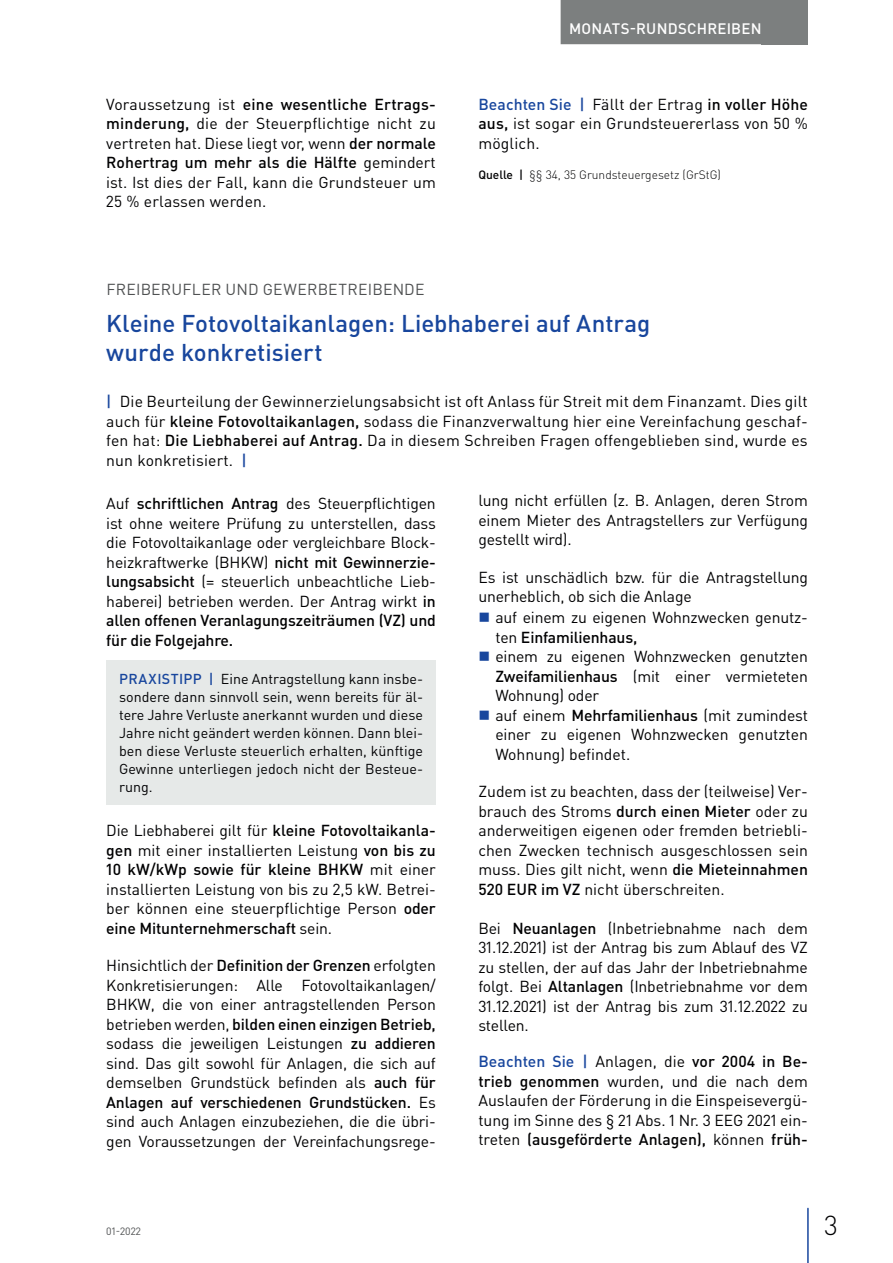
<style>
.page{position:relative;width:893px;height:1263px;background:#fff}
.page>*{position:absolute;margin:0;border:0;box-sizing:border-box;transform-origin:0 0}
.t1{font:300 27px "DIN Pro";color:#000002}
.t2{font:500 24px/28.5px "DIN Pro";color:#18469d}
.t3{font:15.75px/19.5px "DIN Pro";letter-spacing:-.01em;color:#000002;text-align:justify}
.t4{font:15.75px "DIN Pro";letter-spacing:.015em;color:#4f5152}
.t5{font:500 15px "DIN Pro";letter-spacing:.015em;color:#fff}
.t6{font:14.25px/18px "DIN Pro";color:#000002;text-align:justify}
.t7{font:300 12px "DIN Pro";color:#000002}
.t8{font:10.5px "DIN Pro";color:#4f5152}
.s1{font-weight:500}
.s2{font-weight:500;color:#18469d}
</style>
<div class="page">
<div style="left:762px;top:0;width:46px;height:44px;background:#7c7f7f"></div>
<hr style="left:807px;top:1208px;width:2px;height:55px;background:#18469d">
<div style="left:561px;top:0;width:209px;height:44px;background:#7c7f7f"></div>
<div style="left:106px;top:660px;width:330px;height:145px;background:#e6e9e8"></div>
<p class="t5" style="left:569px;top:18px;width:194px">MONATS-RUNDSCHREIBEN</p>
<p class="t3" style="left:106px;top:94px;width:331px">Voraussetzung ist <span class="s1">eine wesentliche Ertrags&shy;minderung,</span> die der Steuerpflichtige nicht zu vertreten hat. Diese liegt vor, wenn <span class="s1">der normale Rohertrag um mehr als die Hälfte</span> gemindert ist. Ist dies der Fall, kann die Grundsteuer um 25 % erlassen werden.</p>
<p class="t3" style="left:478px;top:94px;width:331px"><span class="s2">Beachten Sie |</span> Fällt der Ertrag <span class="s1">in voller Höhe aus,</span> ist sogar ein Grundsteuererlass von 50 % möglich.</p>
<p class="t7" style="left:478px;top:167px;width:244px"><span class="s1">Quelle |</span> §§ 34, 35 Grundsteuergesetz (GrStG)</p>
<p class="t4" style="left:106px;top:278px;width:320px">FREIBERUFLER UND GEWERBETREIBENDE</p>
<h2 class="t2" style="left:106px;top:308px;width:546px">Kleine Fotovoltaikanlagen: Liebhaberei auf Antrag wurde konkretisiert</h2>
<p class="t3" style="left:106px;top:391px;width:703px"><span class="s2">|</span> Die Beurteilung der Gewinnerzielungsabsicht ist oft Anlass für Streit mit dem Finanzamt. Dies gilt auch für <span class="s1">kleine Fotovoltaikanlagen,</span> sodass die Finanzverwaltung hier eine Vereinfachung geschaf&shy;fen hat: <span class="s1">Die Liebhaberei auf Antrag.</span> Da in diesem Schreiben Fragen offengeblieben sind, wurde es nun konkretisiert. <span class="s2">|</span></p>
<p class="t3" style="left:106px;top:493px;width:331px">Auf <span class="s1">schriftlichen Antrag</span> des Steuerpflichtigen ist ohne weitere Prüfung zu unterstellen, dass die Fotovoltaikanlage oder vergleichbare Block&shy;heizkraftwerke (BHKW) <span class="s1">nicht mit Gewinnerzie&shy;lungsabsicht</span> (= steuerlich unbeachtliche Lieb&shy;haberei) betrieben werden. Der Antrag wirkt <span class="s1">in allen offenen Veranlagungszeiträumen (VZ) und für die Folgejahre.</span></p>
<p class="t6" style="left:119px;top:669px;width:306px"><span class="s2">PRAXISTIPP |</span> Eine Antragstellung kann insbe&shy;sondere dann sinnvoll sein, wenn bereits für äl&shy;tere Jahre Verluste anerkannt wurden und diese Jahre nicht geändert werden können. Dann blei&shy;ben diese Verluste steuerlich erhalten, künftige Gewinne unterliegen jedoch nicht der Besteue&shy;rung.</p>
<p class="t3" style="left:106px;top:820px;width:331px">Die Liebhaberei gilt für <span class="s1">kleine Fotovoltaikanla&shy;gen</span> mit einer installierten Leistung <span class="s1">von bis zu 10 kW/kWp sowie für kleine BHKW</span> mit einer installierten Leistung von bis zu 2,5 kW. Betrei&shy;ber können eine steuerpflichtige Person <span class="s1">oder eine Mitunternehmerschaft</span> sein.</p>
<p class="t3" style="left:106px;top:955px;width:331px">Hinsichtlich der <span class="s1">Definition der Grenzen</span> erfolgten Konkretisierungen: Alle Fotovoltaikanlagen/ BHKW, die von einer antragstellenden Person betrieben werden, <span class="s1">bilden einen einzigen Betrieb, </span>sodass die jeweiligen Leistungen <span class="s1">zu addieren </span>sind. Das gilt sowohl für Anlagen, die sich auf demselben Grundstück befinden als <span class="s1">auch für Anlagen auf verschiedenen Grundstücken.</span> Es sind auch Anlagen einzubeziehen, die die übri&shy;gen Voraussetzungen der Vereinfachungsrege-</p>
<p class="t3" style="left:478px;top:490px;width:331px">lung nicht erfüllen (z. B. Anlagen, deren Strom einem Mieter des Antragstellers zur Verfügung gestellt wird).</p>
<p class="t3" style="left:478px;top:567px;width:331px">Es ist unschädlich bzw. für die Antragstellung unerheblich, ob sich die Anlage</p>
<p class="t3" style="left:495px;top:607px;width:314px;text-align:left">auf einem zu eigenen Wohnzwecken genutz&shy;ten <span class="s1">Einfamilienhaus,<br></span>einem zu eigenen Wohnzwecken genutzten <span class="s1">Zweifamilienhaus</span> (mit einer vermieteten Wohnung) oder<br>auf einem <span class="s1">Mehrfamilienhaus</span> (mit zumindest einer zu eigenen Wohnzwecken genutzten Wohnung) befindet.</p>
<p class="t3" style="left:478px;top:781px;width:331px">Zudem ist zu beachten, dass der (teilweise) Ver&shy;brauch des Stroms <span class="s1">durch einen Mieter</span> oder zu anderweitigen eigenen oder fremden betriebli&shy;chen Zwecken technisch ausgeschlossen sein muss. Dies gilt nicht, wenn <span class="s1">die Mieteinnahmen 520 EUR im VZ</span> nicht überschreiten.</p>
<p class="t3" style="left:478px;top:918px;width:331px">Bei <span class="s1">Neuanlagen</span> (Inbetriebnahme nach dem 31.12.2021) ist der Antrag bis zum Ablauf des VZ zu stellen, der auf das Jahr der Inbetriebnahme folgt. Bei <span class="s1">Altanlagen</span> (Inbetriebnahme vor dem 31.12.2021) ist der Antrag bis zum 31.12.2022 zu stellen.</p>
<p class="t3" style="left:478px;top:1051px;width:331px"><span class="s2">Beachten Sie |</span> Anlagen, die <span class="s1">vor 2004 in Be&shy;trieb genommen</span> wurden, und die nach dem Auslaufen der Förderung in die Einspeisevergü&shy;tung im Sinne des § 21 Abs. 1 Nr. 3 EEG 2021 ein&shy;treten <span class="s1">(ausgeförderte Anlagen),</span> können <span class="s1">früh-</span></p>
<p class="t8" style="left:106px;top:1224px;width:36px">01-2022</p>
<h1 class="t1" style="left:824px;top:1207px;width:15px">3</h1>
</div>
